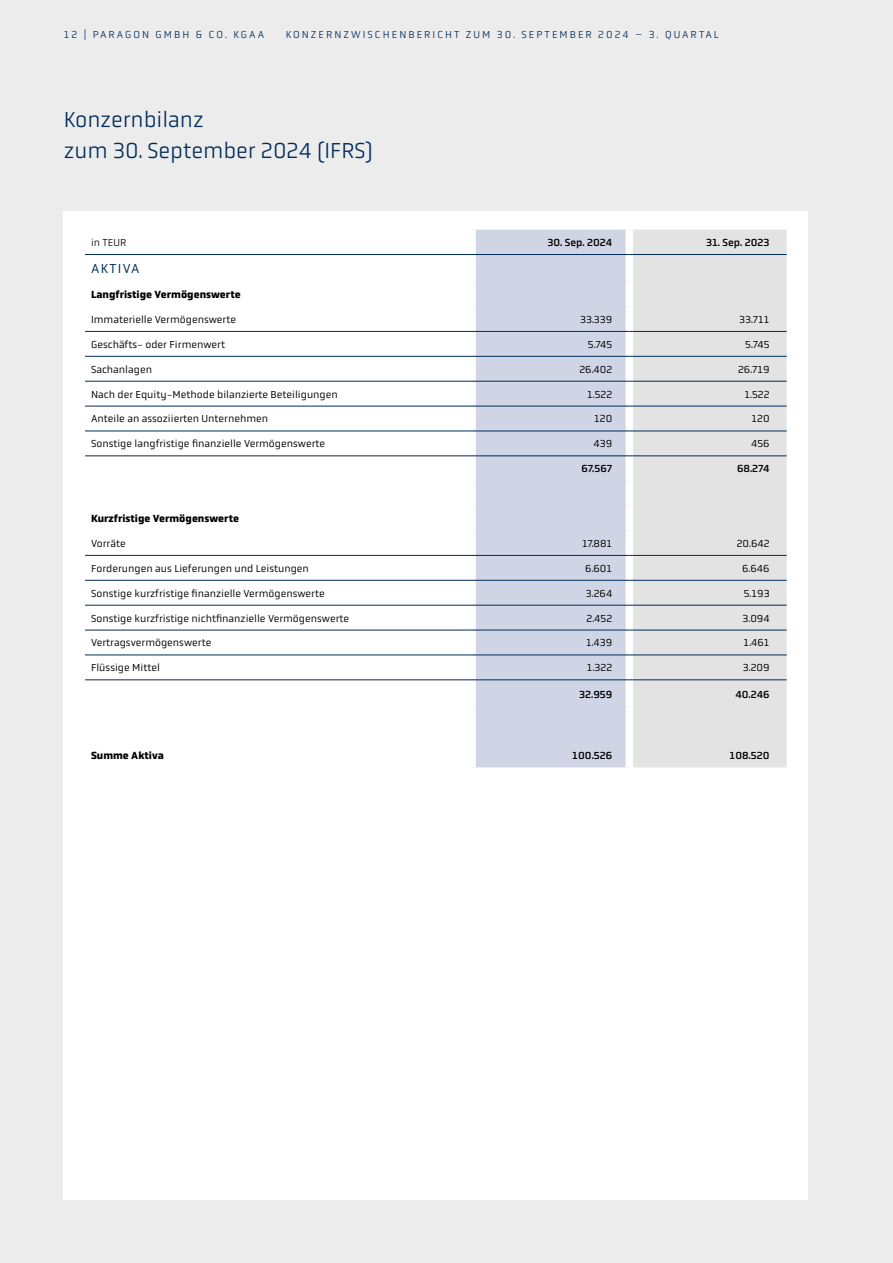
<style>
.page{position:relative;width:893px;height:1263px;background:#ececec}
.page>*{position:absolute;margin:0;border:0;box-sizing:border-box;transform-origin:0 0}
.t1{font:300 22.5px/31.5px "Obvia";color:#002c5a}
.t2{font:13.5px "Obvia";letter-spacing:.1em;color:#002c5a}
.t3{font:10.5px "Obvia";color:#000}
.t4{font:300 10.5px "Obvia";letter-spacing:.195em;color:#002c5a}
.t5{font:700 10.5px "Obvia";color:#000}
.t6{font:10.5px "Obvia";color:#000}
.t7{font:300 10.5px "Obvia";color:#000}
</style>
<div class="page">
<div style="left:64px;top:211px;width:744px;height:988px;background:#fff"></div>
<div style="left:476px;top:230px;width:150px;height:537px;background:#cfd5e4"></div>
<div style="left:633px;top:230px;width:154px;height:537px;background:#e3e3e3"></div>
<hr style="left:85px;top:254px;width:387px;height:1px;background:#002c5a">
<hr style="left:472px;top:254px;width:157px;height:1px;background:#002c5a">
<hr style="left:629px;top:254px;width:158px;height:1px;background:#002c5a">
<hr style="left:85px;top:331px;width:387px;height:1px;background:#002c5a">
<hr style="left:85px;top:356px;width:387px;height:1px;background:#002c5a">
<hr style="left:472px;top:331px;width:157px;height:1px;background:#002c5a">
<hr style="left:472px;top:356px;width:157px;height:1px;background:#002c5a">
<hr style="left:629px;top:331px;width:158px;height:1px;background:#002c5a">
<hr style="left:629px;top:356px;width:158px;height:1px;background:#002c5a">
<hr style="left:85px;top:381px;width:387px;height:1px;background:#002c5a">
<hr style="left:85px;top:406px;width:387px;height:1px;background:#002c5a">
<hr style="left:472px;top:381px;width:157px;height:1px;background:#002c5a">
<hr style="left:472px;top:406px;width:157px;height:1px;background:#002c5a">
<hr style="left:629px;top:381px;width:158px;height:1px;background:#002c5a">
<hr style="left:629px;top:406px;width:158px;height:1px;background:#002c5a">
<hr style="left:85px;top:431px;width:387px;height:1px;background:#002c5a">
<hr style="left:472px;top:431px;width:157px;height:1px;background:#002c5a">
<hr style="left:629px;top:431px;width:158px;height:1px;background:#002c5a">
<hr style="left:85px;top:456px;width:387px;height:1px;background:#002c5a">
<hr style="left:472px;top:456px;width:157px;height:1px;background:#002c5a">
<hr style="left:629px;top:456px;width:158px;height:1px;background:#002c5a">
<hr style="left:85px;top:555px;width:387px;height:1px;background:#002c5a">
<hr style="left:85px;top:580px;width:387px;height:1px;background:#002c5a">
<hr style="left:85px;top:605px;width:387px;height:1px;background:#002c5a">
<hr style="left:472px;top:555px;width:157px;height:1px;background:#002c5a">
<hr style="left:472px;top:580px;width:157px;height:1px;background:#002c5a">
<hr style="left:472px;top:605px;width:157px;height:1px;background:#002c5a">
<hr style="left:629px;top:555px;width:158px;height:1px;background:#002c5a">
<hr style="left:629px;top:580px;width:158px;height:1px;background:#002c5a">
<hr style="left:629px;top:605px;width:158px;height:1px;background:#002c5a">
<hr style="left:85px;top:630px;width:387px;height:1px;background:#002c5a">
<hr style="left:85px;top:655px;width:387px;height:1px;background:#002c5a">
<hr style="left:472px;top:630px;width:157px;height:1px;background:#002c5a">
<hr style="left:472px;top:655px;width:157px;height:1px;background:#002c5a">
<hr style="left:629px;top:630px;width:158px;height:1px;background:#002c5a">
<hr style="left:629px;top:655px;width:158px;height:1px;background:#002c5a">
<hr style="left:85px;top:679px;width:387px;height:1px;background:#002c5a">
<hr style="left:472px;top:679px;width:157px;height:1px;background:#002c5a">
<hr style="left:629px;top:679px;width:158px;height:1px;background:#002c5a">
<p class="t4" style="left:64px;top:28px;width:202px">12 | PARAGON GMBH &amp; CO. KGAA</p>
<p class="t4" style="left:286px;top:28px;width:435px">KONZERNZWISCHENBERICHT ZUM 30. SEPTEMBER 2024 – 3. QUARTAL</p>
<h1 class="t1" style="left:64px;top:104px;width:311px">Konzernbilanz<br>zum 30. September 2024 (IFRS)</h1>
<p class="t7" style="left:91px;top:236px;width:37px">in TEUR</p>
<p class="t6" style="left:547px;top:236px;width:66px">30. Sep. 2024</p>
<p class="t6" style="left:706px;top:236px;width:65px">31. Sep. 2023</p>
<p class="t2" style="left:91px;top:261px;width:50px">AKTIVA</p>
<p class="t5" style="left:91px;top:288px;width:151px">Langfristige Vermögenswerte</p>
<p class="t3" style="left:91px;top:313px;width:147px">Immaterielle Vermögenswerte</p>
<p class="t3" style="left:580px;top:313px;width:34px">33.339</p>
<p class="t3" style="left:739px;top:313px;width:32px">33.711</p>
<p class="t3" style="left:91px;top:338px;width:136px">Geschäfts- oder Firmenwert</p>
<p class="t3" style="left:588px;top:338px;width:26px">5.745</p>
<p class="t3" style="left:745px;top:338px;width:26px">5.745</p>
<p class="t3" style="left:91px;top:363px;width:62px">Sachanlagen</p>
<p class="t3" style="left:579px;top:363px;width:34px">26.402</p>
<p class="t3" style="left:738px;top:363px;width:33px">26.719</p>
<p class="t3" style="left:91px;top:388px;width:248px">Nach der Equity-Methode bilanzierte Beteiligungen</p>
<p class="t3" style="left:587px;top:388px;width:27px">1.522</p>
<p class="t3" style="left:744px;top:388px;width:27px">1.522</p>
<p class="t3" style="left:91px;top:413px;width:179px">Anteile an assoziierten Unternehmen</p>
<p class="t3" style="left:594px;top:413px;width:20px">120</p>
<p class="t3" style="left:751px;top:413px;width:20px">120</p>
<p class="t3" style="left:91px;top:438px;width:236px">Sonstige langfristige finanzielle Vermögenswerte</p>
<p class="t3" style="left:594px;top:438px;width:20px">439</p>
<p class="t3" style="left:751px;top:438px;width:20px">456</p>
<p class="t6" style="left:581px;top:462px;width:32px">67.567</p>
<p class="t6" style="left:737px;top:462px;width:34px">68.274</p>
<p class="t5" style="left:91px;top:512px;width:149px">Kurzfristige Vermögenswerte</p>
<p class="t3" style="left:91px;top:537px;width:36px">Vorräte</p>
<p class="t3" style="left:582px;top:537px;width:32px">17.881</p>
<p class="t3" style="left:737px;top:537px;width:34px">20.642</p>
<p class="t3" style="left:91px;top:562px;width:219px">Forderungen aus Lieferungen und Leistungen</p>
<p class="t3" style="left:585px;top:562px;width:29px">6.601</p>
<p class="t3" style="left:742px;top:562px;width:29px">6.646</p>
<p class="t3" style="left:91px;top:587px;width:235px">Sonstige kurzfristige finanzielle Vermögenswerte</p>
<p class="t3" style="left:586px;top:587px;width:28px">3.264</p>
<p class="t3" style="left:744px;top:587px;width:27px">5.193</p>
<p class="t3" style="left:91px;top:612px;width:260px">Sonstige kurzfristige nichtfinanzielle Vermögenswerte</p>
<p class="t3" style="left:587px;top:612px;width:27px">2.452</p>
<p class="t3" style="left:742px;top:612px;width:29px">3.094</p>
<p class="t3" style="left:91px;top:637px;width:122px">Vertragsvermögenswerte</p>
<p class="t3" style="left:586px;top:637px;width:28px">1.439</p>
<p class="t3" style="left:743px;top:637px;width:28px">1.461</p>
<p class="t3" style="left:91px;top:662px;width:70px">Flüssige Mittel</p>
<p class="t3" style="left:587px;top:662px;width:27px">1.322</p>
<p class="t3" style="left:743px;top:662px;width:28px">3.209</p>
<p class="t6" style="left:579px;top:688px;width:35px">32.959</p>
<p class="t6" style="left:735px;top:688px;width:36px">40.246</p>
<p class="t5" style="left:91px;top:749px;width:74px">Summe Aktiva</p>
<p class="t6" style="left:572px;top:749px;width:42px">100.526</p>
<p class="t6" style="left:729px;top:749px;width:42px">108.520</p>
</div>
